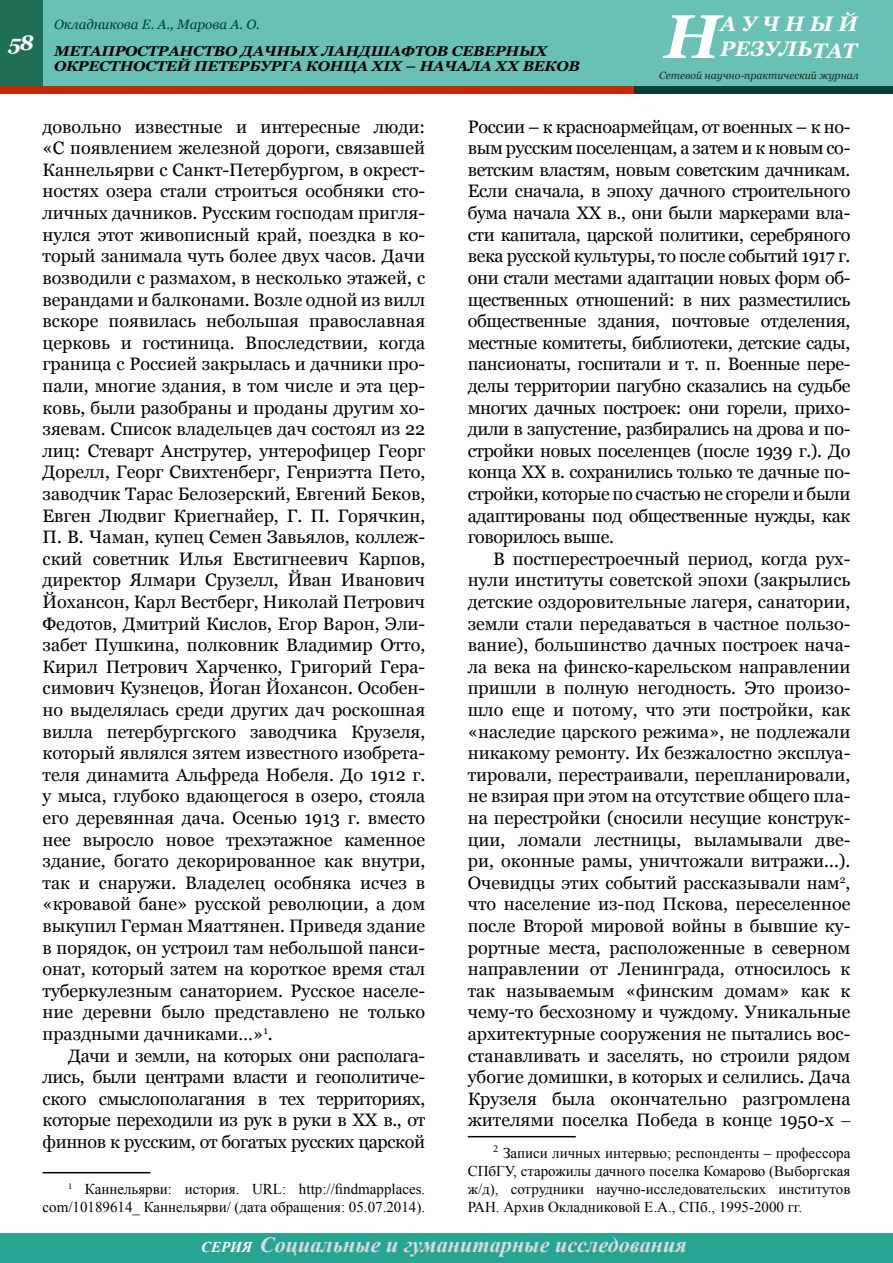
<style>
.page{position:relative;width:893px;height:1263px;background:#fff}
.page>*{position:absolute;margin:0;border:0;box-sizing:border-box;transform-origin:0 0}
.t1{font:italic 700 61.5px "Georgia";color:#fff}
.t2{font:italic 700 21.75px "Times New Roman";color:#dadbdc}
.t3{font:italic 700 21px/25.2px "Georgia";color:#fff}
.t4{font:18px/21.6px "Georgia";letter-spacing:-.01em;color:#000;text-align:justify}
.t5{font:15px/18px "Times New Roman";color:#000;text-align:right}
.t6{font:italic 700 14.25px/15px "Georgia";letter-spacing:-.01em;color:#000;scale:1.05 1}
.t7{font:italic 13.5px "Georgia";color:#003f37}
.t8{font:italic 10.5px "Georgia";color:#222}
.s1{font-family:"Times New Roman"}
.s2{font-size:15px;color:#fff}
</style>
<div class="page">
<div style="left:0;top:0;width:893px;height:94px;background:#69c0b4"></div>
<div style="left:0;top:0;width:43px;height:90px;background:#1e6f56"></div>
<div style="left:0;top:86px;width:655px;height:8px;background:#c62900"></div>
<div style="left:634px;top:86px;width:259px;height:8px;background:#003f37"></div>
<div style="left:0;top:1233px;width:893px;height:30px;background:#28a493"></div>
<hr style="left:43px;top:1172px;width:108px;height:1px;background:#000">
<hr style="left:468px;top:1136px;width:108px;height:1px;background:#000">
<p class="t3" style="left:720px;top:11px;width:139px">АУЧНЫЙ<br>РЕЗУЛЬТАТ</p>
<p class="t8" style="left:659px;top:68px;width:201px">Сетевой научно-практический журнал</p>
<p class="t7" style="left:54px;top:15px;width:207px">Окладникова Е. А., Марова А. О.</p>
<h1 class="t1" style="left:664px;top:-3px;width:58px">Н</h1>
<p class="t6" style="left:54px;top:43px;width:502px;text-indent:-45px"><sup>58</sup> МЕТАПРОСТРАНСТВО ДАЧНЫХ ЛАНДШАФТОВ СЕВЕРНЫХ<br>ОКРЕСТНОСТЕЙ ПЕТЕРБУРГА КОНЦА XIX – НАЧАЛА XX ВЕКОВ</p>
<p class="t4" style="left:43px;top:116px;width:384px">довольно известные и интересные люди: «С появлением железной дороги, связавшей Каннельярви с Санкт-Петербургом, в окрест&shy;ностях озера стали строиться особняки сто&shy;личных дачников. Русским господам пригля&shy;нулся этот живописный край, поездка в ко&shy;торый занимала чуть более двух часов. Дачи возводили с размахом, в несколько этажей, с верандами и балконами. Возле одной из вилл вскоре появилась небольшая православная церковь и гостиница. Впоследствии, когда граница с Россией закрылась и дачники про&shy;пали, многие здания, в том числе и эта цер&shy;ковь, были разобраны и проданы другим хо&shy;зяевам. Список владельцев дач состоял из 22 лиц: Стеварт Анструтер, унтерофицер Георг Дорелл, Георг Свихтенберг, Генриэтта Пето, заводчик Тарас Белозерский, Евгений Беков, Евген Людвиг Криегнайер, Г. П. Горячкин, П. В. Чаман, купец Семен Завьялов, коллеж&shy;ский советник Илья Евстигнеевич Карпов, директор Ялмари Срузелл, Йван Иванович Йохансон, Карл Вестберг, Николай Петрович Федотов, Дмитрий Кислов, Егор Варон, Эли&shy;забет Пушкина, полковник Владимир Отто, Кирил Петрович Харченко, Григорий Гера&shy;симович Кузнецов, Йоган Йохансон. Особен&shy;но выделялась среди других дач роскошная вилла петербургского заводчика Крузеля, который являлся зятем известного изобрета&shy;теля динамита Альфреда Нобеля. До 1912 г. у мыса, глубоко вдающегося в озеро, стояла его деревянная дача. Осенью 1913 г. вместо нее выросло новое трехэтажное каменное здание, богато декорированное как внутри, так и снаружи. Владелец особняка исчез в «кровавой бане» русской революции, а дом выкупил Герман Мяаттянен. Приведя здание в порядок, он устроил там небольшой панси&shy;онат, который затем на короткое время стал туберкулезным санаторием. Русское населе&shy;ние деревни было представлено не только праздными дачниками…»<sup>1</sup>.</p>
<p class="t4" style="left:43px;top:1045px;width:384px;text-indent:26px">Дачи и земли, на которых они располага&shy;лись, были центрами власти и геополитиче&shy;ского смыслополагания в тех территориях, которые переходили из рук в руки в ХХ в., от финнов к русским, от богатых русских царской</p>
<p class="t5" style="left:43px;top:1180px;width:384px"><sup>1</sup> Каннельярви: история. URL: http://findmapplaces. com/10189614_ Каннельярви/ (дата обращения: 05.07.2014).</p>
<p class="t4" style="left:468px;top:116px;width:384px">России – к красноармейцам, от военных – к но&shy;вым русским поселенцам, а затем и к новым со&shy;ветским властям, новым советским дачникам.<br>Если сначала, в эпоху дачного строительного бума начала ХХ в., они были маркерами вла&shy;сти капитала, царской политики, серебряного века русской культуры, то после событий 1917 г. они стали местами адаптации новых форм об&shy;щественных отношений: в них разместились общественные здания, почтовые отделения, местные комитеты, библиотеки, детские сады, пансионаты, госпитали и т. п. Военные пере&shy;делы территории пагубно сказались на судьбе многих дачных построек: они горели, прихо&shy;дили в запустение, разбирались на дрова и по&shy;стройки новых поселенцев (после 1939 г.). До конца ХХ в. сохранились только те дачные по&shy;стройки, которые по счастью не сгорели и были адаптированы под общественные нужды, как говорилось выше.</p>
<p class="t4" style="left:468px;top:548px;width:384px;text-indent:26px">В постперестроечный период, когда рух&shy;нули институты советской эпохи (закрылись детские оздоровительные лагеря, санатории, земли стали передаваться в частное пользо&shy;вание), большинство дачных построек нача&shy;ла века на финско-карельском направлении пришли в полную негодность. Это произо&shy;шло еще и потому, что эти постройки, как «наследие царского режима», не подлежали никакому ремонту. Их безжалостно эксплуа&shy;тировали, перестраивали, перепланировали, не взирая при этом на отсутствие общего пла&shy;на перестройки (сносили несущие конструк&shy;ции, ломали лестницы, выламывали две&shy;ри, оконные рамы, уничтожали витражи...).<br>Очевидцы этих событий рассказывали нам<sup>2</sup>, что население из-под Пскова, переселенное после Второй мировой войны в бывшие ку&shy;рортные места, расположенные в северном направлении от Ленинграда, относилось к так называемым «финским домам» как к чему-то бесхозному и чуждому. Уникальные архитектурные сооружения не пытались вос&shy;станавливать и заселять, но строили рядом убогие домишки, в которых и селились. Дача Крузеля была окончательно разгромлена жителями поселка Победа в конце 1950-х <span class="s1">‒</span></p>
<p class="t5" style="left:468px;top:1144px;width:384px;text-align:justify;text-indent:26px"><sup>2</sup> Записи личных интервью; респонденты – профессора СПбГУ, старожилы дачного поселка Комарово (Выборгская ж/д), сотрудники научно-исследовательских институтов РАН. Архив Окладниковой Е.А., СПб., 1995-2000 гг.</p>
<p class="t2" style="left:201px;top:1229px;width:487px"><span class="s2">СЕРИЯ</span> Социальные и гуманитарные исследования</p>
</div>
